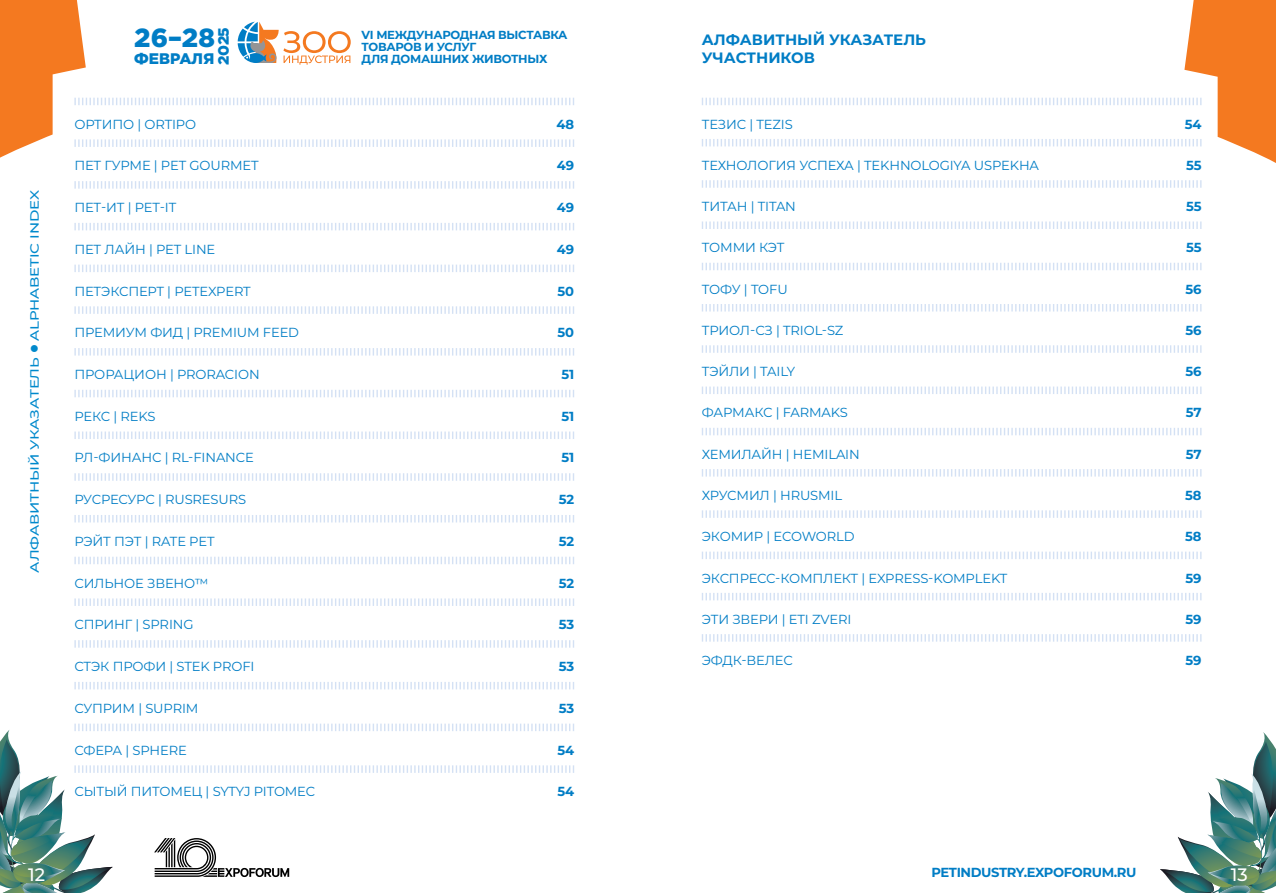
<style>
.page{position:relative;width:1276px;height:893px;background:#fff}
.page>*{position:absolute;margin:0;border:0;box-sizing:border-box;transform-origin:0 0}
.t1{font:900 26.25px "Gotham Pro";color:#007dc5}
.t2{font:500 18px "Montserrat";color:#fff}
.t3{font:900 15.3px "Gotham Pro";color:#007dc5}
.t4{font:700 15px/18px "Montserrat";color:#007dc5}
.t5{font:900 15px "Gotham Pro";letter-spacing:-.025em;color:#007dc5}
.t6{font:13.2px "Montserrat";letter-spacing:-.01em;color:#007dc5}
.t7{font:700 13.2px "Montserrat";letter-spacing:-.015em;color:#007dc5}
.t8{font:500 12px "Montserrat";letter-spacing:-.01em;color:#0089cc;scale:1.25 1}
.t9{font:700 11.7px/12px "Montserrat";letter-spacing:-.025em;color:#007dc5}
</style>
<div class="page">
<svg style="left:1160px;top:732px;width:116px;height:161px"></svg>
<svg style="left:0;top:0;width:574px;height:158px"></svg>
<svg style="left:74px;top:181px;width:500px;height:8px"></svg>
<svg style="left:74px;top:223px;width:500px;height:7px"></svg>
<svg style="left:74px;top:265px;width:500px;height:7px"></svg>
<svg style="left:74px;top:306px;width:500px;height:8px"></svg>
<svg style="left:74px;top:348px;width:500px;height:8px"></svg>
<svg style="left:74px;top:390px;width:500px;height:7px"></svg>
<svg style="left:74px;top:431px;width:500px;height:8px"></svg>
<svg style="left:74px;top:473px;width:500px;height:8px"></svg>
<svg style="left:74px;top:515px;width:500px;height:7px"></svg>
<svg style="left:74px;top:557px;width:500px;height:7px"></svg>
<svg style="left:74px;top:598px;width:500px;height:8px"></svg>
<svg style="left:74px;top:640px;width:500px;height:8px"></svg>
<svg style="left:74px;top:682px;width:500px;height:7px"></svg>
<svg style="left:0;top:724px;width:574px;height:169px"></svg>
<svg style="left:702px;top:0;width:574px;height:163px"></svg>
<svg style="left:702px;top:180px;width:499px;height:8px"></svg>
<svg style="left:702px;top:221px;width:499px;height:8px"></svg>
<svg style="left:702px;top:263px;width:499px;height:7px"></svg>
<svg style="left:702px;top:304px;width:499px;height:7px"></svg>
<svg style="left:702px;top:345px;width:499px;height:8px"></svg>
<svg style="left:702px;top:387px;width:499px;height:7px"></svg>
<svg style="left:702px;top:428px;width:499px;height:7px"></svg>
<svg style="left:702px;top:469px;width:499px;height:8px"></svg>
<svg style="left:702px;top:510px;width:499px;height:8px"></svg>
<svg style="left:702px;top:552px;width:499px;height:7px"></svg>
<svg style="left:702px;top:593px;width:499px;height:7px"></svg>
<svg style="left:702px;top:634px;width:499px;height:8px"></svg>
<p class="t8" style="left:26px;top:573px;width:307px;rotate:-90deg">АЛФАВИТНЫЙ УКАЗАТЕЛЬ ● ALPHABETIC INDEX</p>
<p class="t5" style="left:215px;top:65px;width:39px;rotate:-90deg">2025</p>
<p class="t9" style="left:367px;top:31px;width:207px">VI МЕЖДУНАРОДНАЯ ВЫСТАВКА<br>ТОВАРОВ И УСЛУГ<br>ДЛЯ ДОМАШНИХ ЖИВОТНЫХ</p>
<h1 class="t1" style="left:134px;top:23px;width:82px">26–28</h1>
<p class="t3" style="left:134px;top:50px;width:82px">ФЕВРАЛЯ</p>
<p class="t5" style="left:220px;top:67px;width:39px;rotate:-90deg">2025</p>
<h1 class="t1" style="left:140px;top:25px;width:82px">26–28</h1>
<p class="t3" style="left:140px;top:52px;width:82px">ФЕВРАЛЯ</p>
<p class="t9" style="left:362px;top:29px;width:207px">VI МЕЖДУНАРОДНАЯ ВЫСТАВКА<br>ТОВАРОВ И УСЛУГ<br>ДЛЯ ДОМАШНИХ ЖИВОТНЫХ</p>
<p class="t6" style="left:74px;top:115px;width:123px">ОРТИПО | ORTIPO</p>
<p class="t7" style="left:556px;top:114px;width:19px">48</p>
<p class="t6" style="left:74px;top:157px;width:186px">ПЕТ ГУРМЕ | PET GOURMET</p>
<p class="t7" style="left:557px;top:156px;width:19px">49</p>
<p class="t6" style="left:74px;top:198px;width:103px">ПЕТ-ИТ | PET-IT</p>
<p class="t7" style="left:557px;top:198px;width:19px">49</p>
<p class="t6" style="left:74px;top:240px;width:142px">ПЕТ ЛАЙН | PET LINE</p>
<p class="t7" style="left:557px;top:240px;width:19px">49</p>
<p class="t6" style="left:74px;top:282px;width:178px">ПЕТЭКСПЕРТ | PETEXPERT</p>
<p class="t7" style="left:557px;top:281px;width:18px">50</p>
<p class="t6" style="left:74px;top:323px;width:226px">ПРЕМИУМ ФИД | PREMIUM FEED</p>
<p class="t7" style="left:557px;top:323px;width:18px">50</p>
<p class="t6" style="left:74px;top:365px;width:187px">ПРОРАЦИОН | PRORACION</p>
<p class="t7" style="left:561px;top:365px;width:14px">51</p>
<p class="t6" style="left:74px;top:407px;width:83px">РЕКС | REKS</p>
<p class="t7" style="left:561px;top:406px;width:14px">51</p>
<p class="t6" style="left:74px;top:449px;width:181px">РЛ-ФИНАНС | RL-FINANCE</p>
<p class="t7" style="left:561px;top:448px;width:14px">51</p>
<p class="t6" style="left:74px;top:490px;width:173px">РУСРЕСУРС | RUSRESURS</p>
<p class="t7" style="left:559px;top:490px;width:17px">52</p>
<p class="t6" style="left:74px;top:532px;width:142px">РЭЙТ ПЭТ | RATE PET</p>
<p class="t7" style="left:559px;top:532px;width:17px">52</p>
<p class="t6" style="left:74px;top:574px;width:136px">СИЛЬНОЕ ЗВЕНО™</p>
<p class="t7" style="left:559px;top:573px;width:17px">52</p>
<p class="t6" style="left:74px;top:616px;width:121px">СПРИНГ | SPRING</p>
<p class="t7" style="left:559px;top:615px;width:17px">53</p>
<p class="t6" style="left:74px;top:657px;width:182px">СТЭК ПРОФИ | STEK PROFI</p>
<p class="t7" style="left:559px;top:657px;width:17px">53</p>
<p class="t6" style="left:74px;top:699px;width:126px">СУПРИМ | SUPRIM</p>
<p class="t7" style="left:559px;top:699px;width:17px">53</p>
<p class="t6" style="left:74px;top:741px;width:114px">СФЕРА | SPHERE</p>
<p class="t7" style="left:557px;top:740px;width:18px">54</p>
<p class="t6" style="left:74px;top:782px;width:242px">СЫТЫЙ ПИТОМЕЦ | SYTYJ PITOMEC</p>
<p class="t7" style="left:557px;top:782px;width:18px">54</p>
<p class="t4" style="left:702px;top:30px;width:226px">АЛФАВИТНЫЙ УКАЗАТЕЛЬ<br>УЧАСТНИКОВ</p>
<p class="t6" style="left:702px;top:115px;width:92px">ТЕЗИС | TEZIS</p>
<p class="t7" style="left:1184px;top:114px;width:18px">54</p>
<p class="t6" style="left:702px;top:156px;width:339px">ТЕХНОЛОГИЯ УСПЕХА | TEKHNOLOGIYA USPEKHA</p>
<p class="t7" style="left:1186px;top:156px;width:17px">55</p>
<p class="t6" style="left:702px;top:197px;width:96px">ТИТАН | TITAN</p>
<p class="t7" style="left:1186px;top:197px;width:17px">55</p>
<p class="t6" style="left:702px;top:239px;width:84px">ТОММИ КЭТ</p>
<p class="t7" style="left:1186px;top:238px;width:17px">55</p>
<p class="t6" style="left:702px;top:280px;width:87px">ТОФУ | TOFU</p>
<p class="t7" style="left:1185px;top:279px;width:18px">56</p>
<p class="t6" style="left:702px;top:321px;width:143px">ТРИОЛ-СЗ | TRIOL-SZ</p>
<p class="t7" style="left:1185px;top:321px;width:18px">56</p>
<p class="t6" style="left:702px;top:362px;width:95px">ТЭЙЛИ | TAILY</p>
<p class="t7" style="left:1185px;top:362px;width:18px">56</p>
<p class="t6" style="left:702px;top:404px;width:148px">ФАРМАКС | FARMAKS</p>
<p class="t7" style="left:1186px;top:403px;width:17px">57</p>
<p class="t6" style="left:702px;top:445px;width:159px">ХЕМИЛАЙН | HEMILAIN</p>
<p class="t7" style="left:1186px;top:444px;width:17px">57</p>
<p class="t6" style="left:702px;top:486px;width:142px">ХРУСМИЛ | HRUSMIL</p>
<p class="t7" style="left:1185px;top:486px;width:18px">58</p>
<p class="t6" style="left:702px;top:527px;width:154px">ЭКОМИР | ECOWORLD</p>
<p class="t7" style="left:1185px;top:527px;width:18px">58</p>
<p class="t6" style="left:702px;top:569px;width:307px">ЭКСПРЕСС-КОМПЛЕКТ | EXPRESS-KOMPLEKT</p>
<p class="t7" style="left:1185px;top:568px;width:18px">59</p>
<p class="t6" style="left:702px;top:610px;width:151px">ЭТИ ЗВЕРИ | ETI ZVERI</p>
<p class="t7" style="left:1185px;top:610px;width:18px">59</p>
<p class="t6" style="left:702px;top:651px;width:92px">ЭФДК-ВЕЛЕС</p>
<p class="t7" style="left:1185px;top:651px;width:18px">59</p>
<h2 class="t2" style="left:28px;top:862px;width:18px">12</h2>
<p class="t7" style="left:931px;top:863px;width:206px">PETINDUSTRY.EXPOFORUM.RU</p>
<h2 class="t2" style="left:1230px;top:862px;width:18px">13</h2>
</div>
